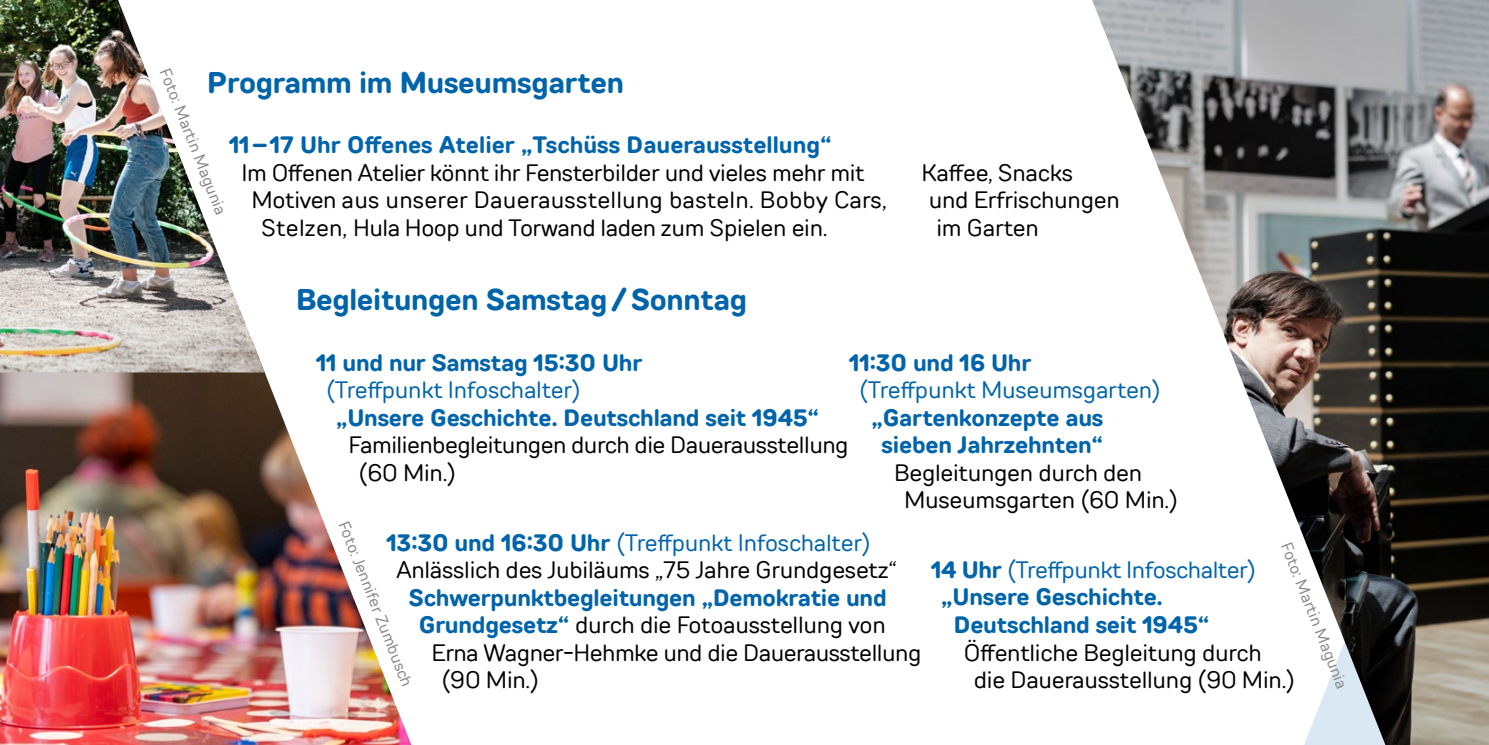
<style>
.page{position:relative;width:1489px;height:745px;background:#fff}
.page>*{position:absolute;margin:0;border:0;box-sizing:border-box;transform-origin:0 0}
.t1{font:700 30px "TT Rounds Neue";letter-spacing:-.01em;color:#0064aa}
.t2{font:23.75px/27.5px "TT Rounds Neue";letter-spacing:-.01em;color:#000}
.t3{font:700 23.75px/27.5px "TT Rounds Neue";letter-spacing:-.01em;color:#0064aa;text-align:center}
.t4{font:23.75px "TT Rounds Neue";letter-spacing:-.01em;color:#0064aa}
.t5{font:23.75px "TT Rounds Neue";letter-spacing:.01em;color:#000}
.t6{font:16.25px "TT Rounds Neue";color:#878786}
.s1{font-weight:700;color:#0064aa}
.s2{color:#0064aa}
.s3{font-weight:700}
</style>
<div class="page">
<img style="left:0;top:372px;width:411px;height:372px">
<img style="left:1092px;top:0;width:203px;height:515px">
<img style="left:0;top:0;width:265px;height:372px">
<img style="left:1295px;top:0;width:193px;height:744px">
<p class="t6" style="left:174px;top:65px;width:157px;rotate:68deg">Foto: Martin Magunia</p>
<p class="t1" style="left:207px;top:63px;width:418px">Programm im Museumsgarten</p>
<p class="t3" style="left:229px;top:131px;width:604px">11–17 Uhr Offenes Atelier „Tschüss Dauerausstellung“</p>
<p class="t2" style="left:241px;top:158px;width:624px">Im Offenen Atelier könnt ihr Fensterbilder und vieles mehr mit</p>
<p class="t5" style="left:251px;top:184px;width:636px">Motiven aus unserer Dauerausstellung basteln. Bobby Cars,</p>
<p class="t2" style="left:261px;top:213px;width:567px">Stelzen, Hula Hoop und Torwand laden zum Spielen ein.</p>
<p class="t1" style="left:296px;top:279px;width:452px">Begleitungen Samstag / Sonntag</p>
<p class="t2" style="left:921px;top:158px;width:153px">Kaffee, Snacks</p>
<p class="t2" style="left:928px;top:186px;width:192px">und Erfrischungen</p>
<p class="t2" style="left:936px;top:213px;width:104px">im Garten</p>
<p class="t3" style="left:316px;top:348px;width:327px">11 und nur Samstag 15:30 Uhr</p>
<p class="t4" style="left:326px;top:374px;width:256px">(Treffpunkt Infoschalter)</p>
<p class="t3" style="left:336px;top:403px;width:484px">„Unsere Geschichte. Deutschland seit 1945“</p>
<p class="t2" style="left:358px;top:430px;width:491px;text-indent:-10px">Familienbegleitungen durch die Dauerausstellung (60 Min.)</p>
<p class="t3" style="left:849px;top:348px;width:184px">11:30 und 16 Uhr</p>
<p class="t4" style="left:859px;top:374px;width:303px">(Treffpunkt Museumsgarten)</p>
<p class="t3" style="left:871px;top:403px;width:233px">„Gartenkonzepte aus sieben Jahrzehnten“</p>
<p class="t2" style="left:904px;top:458px;width:275px;text-indent:-10px">Begleitungen durch den<br>Museumsgarten (60 Min.)</p>
<p class="t2" style="left:396px;top:528px;width:501px;text-indent:-10px"><span class="s1">13:30 und 16:30 Uhr</span> <span class="s2">(Treffpunkt Infoschalter)<br></span>Anlässlich des Jubiläums „75 Jahre Grundgesetz“</p>
<p class="t3" style="left:409px;top:583px;width:479px">Schwerpunktbegleitungen „Demokratie und</p>
<p class="t2" style="left:419px;top:610px;width:468px"><span class="s1">Grundgesetz“</span> durch die Fotoausstellung von</p>
<p class="t2" style="left:431px;top:638px;width:491px">Erna Wagner-Hehmke und die Dauerausstellung</p>
<p class="t2" style="left:441px;top:665px;width:99px">(90 Min.)</p>
<p class="t6" style="left:353px;top:517px;width:178px;rotate:68deg">Foto: Jennifer Zumbusch</p>
<p class="t6" style="left:1294px;top:538px;width:157px;rotate:68deg">Foto: Martin Magunia</p>
<p class="t4" style="left:931px;top:553px;width:326px"><span class="s3">14 Uhr</span> (Treffpunkt Infoschalter)</p>
<p class="t3" style="left:941px;top:583px;width:223px">„Unsere Geschichte.</p>
<p class="t3" style="left:953px;top:610px;width:257px">Deutschland seit 1945“</p>
<p class="t2" style="left:973px;top:637px;width:323px;text-indent:-10px">Öffentliche Begleitung durch die Dauerausstellung (90 Min.)</p>
</div>
